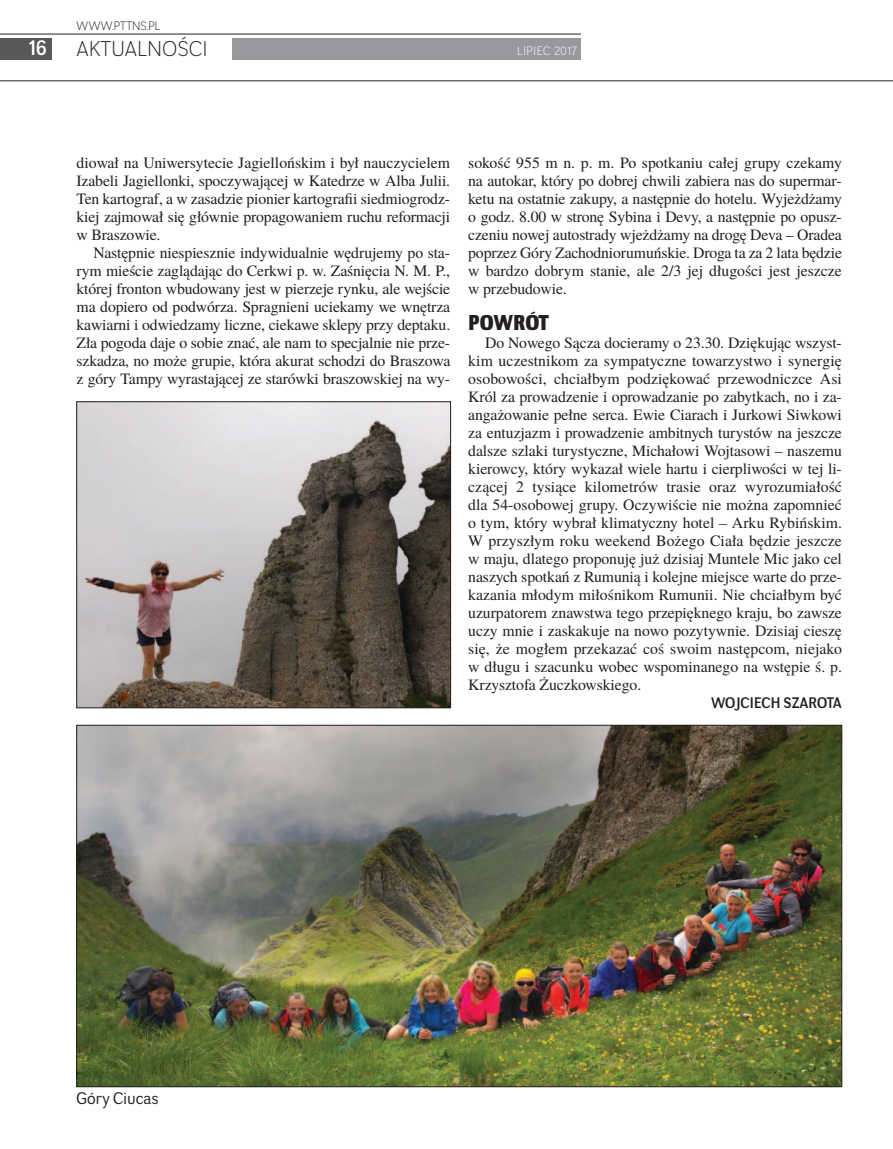
<style>
.page{position:relative;width:893px;height:1149px;background:#fff}
.page>*{position:absolute;margin:0;border:0;box-sizing:border-box;transform-origin:0 0}
.t1{font:21px "Negotiate Lt";letter-spacing:.025em;color:#231f20}
.t2{font:21px "Negotiate Hv";color:#231f20}
.t3{font:21px "Negotiate Rg";color:#fff}
.t4{font:16.5px "Negotiate Bk";color:#231f20}
.t5{font:15.75px/18px "Te X Gyre Termes";letter-spacing:-.01em;color:#231f20;text-align:justify}
.t6{font:15px "Negotiate Rg";color:#231f20}
.t7{font:12px "Negotiate Lt";color:#231f20}
.t8{font:12px "Negotiate Lt";letter-spacing:.05em;color:#fff}
</style>
<div class="page">
<div style="left:233px;top:38px;width:348px;height:21px;background:#97999c"></div>
<div style="left:0;top:38px;width:51px;height:22px;background:#57585a"></div>
<hr style="left:0;top:34px;width:581px;height:1px;background:#231f20">
<hr style="left:0;top:81px;width:893px;height:1px;background:#231f20">
<img style="left:79px;top:403px;width:370px;height:302px">
<div style="left:77px;top:401px;width:374px;height:306px;border:1px solid #231f20"></div>
<img style="left:79px;top:727px;width:761px;height:357px">
<p class="t7" style="left:77px;top:21px;width:85px">WWW.PTTNS.PL</p>
<h1 class="t3" style="left:29px;top:40px;width:19px">16</h1>
<h1 class="t1" style="left:77px;top:41px;width:133px">AKTUALNOŚCI</h1>
<p class="t8" style="left:517px;top:46px;width:61px">LIPIEC 2017</p>
<p class="t5" style="left:77px;top:155px;width:375px">dio wał na Uni wer sy te cie Ja giel loń skim i był na uczy cie lem Iza be li Ja giel lon ki, spo czy wa ją cej w Ka te drze w Al ba Ju lii.<br>Ten kar to graf, a w za sa dzie pio nier kar to gra fii sied mio grodz - kiej zaj mo wał się głów nie pro pa go wa niem ru chu re for ma cji w Bra szo wie.</p>
<p class="t5" style="left:77px;top:245px;width:375px;text-indent:17px">Na stęp nie nie spiesz nie in dy wi du al nie wę dru je my po sta - rym mie ście za glą da jąc do Cer kwi p. w. Za śnię cia N. M. P., któ rej fron ton wbu do wa ny jest w pie rze je ryn ku, ale wej ście ma do pie ro od po dwó rza. Spra gnie ni ucie ka my we wnę trza ka wiar ni i od wie dza my licz ne, cie ka we skle py przy dep ta ku.<br>Zła po go da da je o so bie znać, ale nam to spe cjal nie nie prze - szka dza, no mo że gru pie, któ ra aku rat scho dzi do Bra szo wa z gó ry Tam py wy ra sta ją cej ze sta rów ki bra szow skiej na wy -</p>
<p class="t5" style="left:468px;top:155px;width:375px">so kość 955 m n. p. m. Po spo tka niu ca łej gru py cze ka my na au to kar, któ ry po do brej chwi li za bie ra nas do su per mar - ke tu na ostat nie za ku py, a na stęp nie do ho te lu. Wy je żdża my o godz. 8.00 w stro nę Sy bi na i De vy, a na stęp nie po opusz - cze niu no wej au to stra dy wje żdża my na dro gę De va – Ora dea po przez Gó ry Za chod nio ru muń skie. Dro ga ta za 2 la ta bę dzie w bar dzo do brym sta nie, ale 2/3 jej dłu go ści jest jesz cze w prze bu do wie.</p>
<h1 class="t2" style="left:468px;top:314px;width:82px">POWRÓT</h1>
<p class="t5" style="left:468px;top:335px;width:375px;text-indent:17px">Do No we go Są cza do cie ra my o 23.30. Dzię ku jąc wszyst - kim uczest ni kom za sym pa tycz ne to wa rzy stwo i sy ner gię oso bo wo ści, chciał bym po dzię ko wać prze wod nicz ce Asi Król za pro wa dze nie i opro wa dza nie po za byt kach, no i za - an ga żo wa nie peł ne ser ca. Ewie Cia rach i Jur ko wi Siw ko wi za en tu zjazm i pro wa dze nie am bit nych tu ry stów na jesz cze dal sze szla ki tu ry stycz ne, Mi cha ło wi Woj ta so wi – na sze mu kie row cy, któ ry wy ka zał wie le har tu i cier pli wo ści w tej li - czą cej 2 ty sią ce ki lo me trów tra sie oraz wy ro zu mia łość dla 54-oso bo wej gru py. Oczy wi ście nie mo żna za po mnieć o tym, któ ry wy brał kli ma tycz ny ho tel – Ar ku Ry biń skim.<br>W przy szłym ro ku week end Bo że go Cia ła bę dzie jesz cze w ma ju, dla te go pro po nu ję już dzi siaj Mun te le Mic ja ko cel na szych spo tkań z Ru mu nią i ko lej ne miej sce war te do prze - ka za nia mło dym mi ło śni kom Ru mu nii. Nie chciał bym być uzur pa to rem znaw stwa te go prze pięk ne go kra ju, bo za wsze uczy mnie i za ska ku je na no wo po zy tyw nie. Dzi siaj cie szę się, że mo głem prze ka zać coś swo im na stęp com, nie ja ko w dłu gu i sza cun ku wo bec wspo mi na ne go na wstę pie ś. p.<br>Krzysz to fa Żucz kow skie go.</p>
<p class="t6" style="left:711px;top:697px;width:132px">WOJCIECH SZAROTA</p>
<p class="t4" style="left:77px;top:1091px;width:83px">Gó ry Ciu cas</p>
</div>
